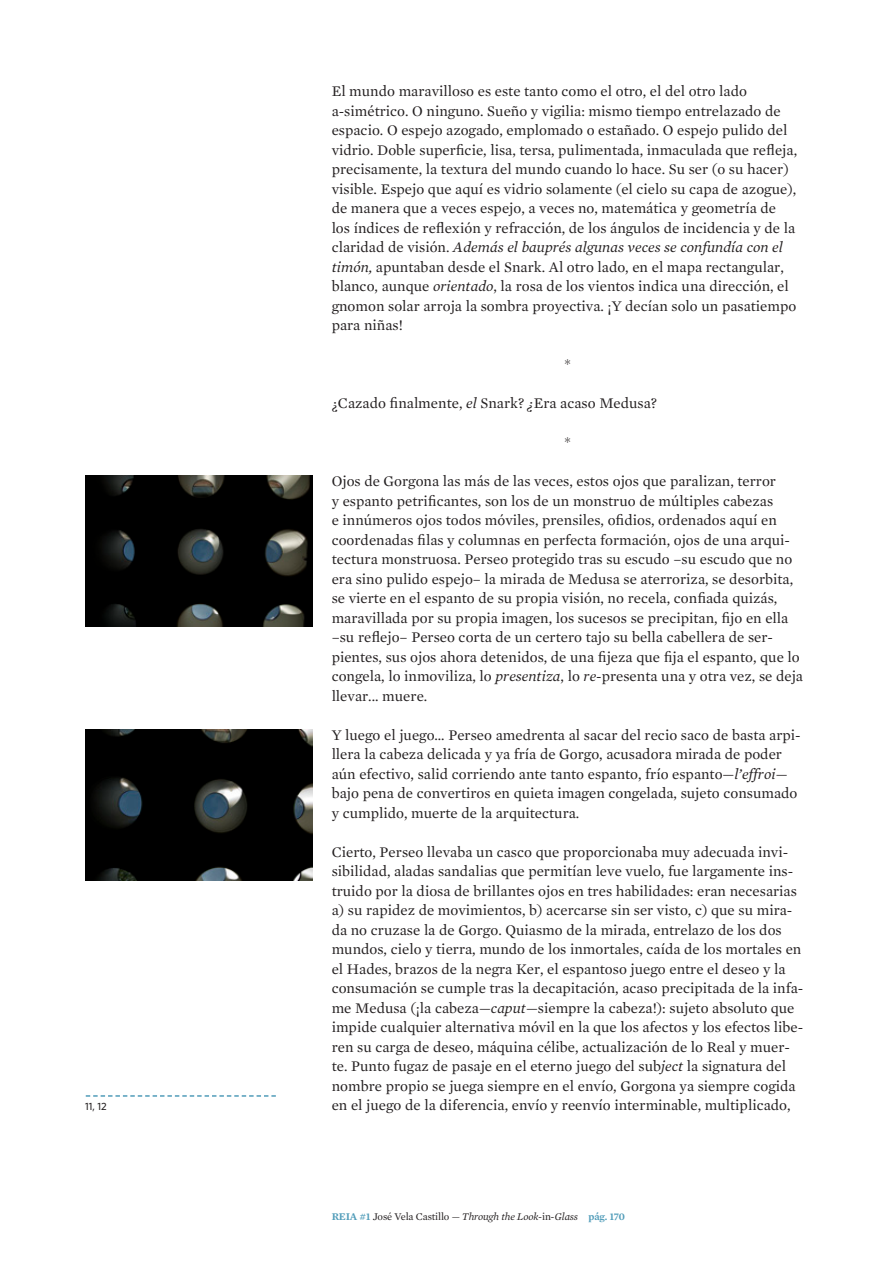
<style>
.page{position:relative;width:893px;height:1263px;background:#fff}
.page>*{position:absolute;margin:0;border:0;box-sizing:border-box;transform-origin:0 0}
.t1{font:15px/19.5px "Mercury Text G1";color:#231f20}
.t2{font:italic 10.5px "Mercury Text G1";letter-spacing:-.015em;color:#231f20}
.t3{font:500 10.5px "Whitney";color:#231f20}
.s1{font-style:italic}
.s2{font-weight:600;font-style:normal;color:#509cb9}
.s3{font-style:normal}
</style>
<div class="page">
<img style="left:85px;top:475px;width:227px;height:151px">
<img style="left:85px;top:729px;width:227px;height:151px">
<svg style="left:86px;top:1095px;width:190px;height:2px"></svg>
<p class="t1" style="left:332px;top:81px;width:467px">El mundo maravilloso es este tanto como el otro, el del otro lado a-simétrico. O ninguno. Sueño y vigilia: mismo tiempo entrelazado de espacio. O espejo azogado, emplomado o estañado. O espejo pulido del vidrio. Doble superficie, lisa, tersa, pulimentada, inmaculada que refleja, precisamente, la textura del mundo cuando lo hace. Su ser (o su hacer) visible. Espejo que aquí es vidrio solamente (el cielo su capa de azogue), de manera que a veces espejo, a veces no, matemática y geometría de los índices de reflexión y refracción, de los ángulos de incidencia y de la claridad de visión. <span class="s1">Además el bauprés algunas veces se confundía con el timón,</span> apuntaban desde el Snark. Al otro lado, en el mapa rectangular, blanco, aunque <span class="s1">orientado</span>, la rosa de los vientos indica una dirección, el gnomon solar arroja la sombra proyectiva. ¡Y decían solo un pasatiempo para niñas!</p>
<p class="t1" style="left:564px;top:354px;width:8px">*</p>
<p class="t1" style="left:332px;top:393px;width:327px">¿Cazado finalmente, <span class="s1">el</span> Snark? <span class="s1">¿</span>Era acaso Medusa?</p>
<p class="t1" style="left:564px;top:432px;width:8px">*</p>
<p class="t1" style="left:332px;top:471px;width:473px">Ojos de Gorgona las más de las veces, estos ojos que paralizan, terror<br>y espanto petrificantes, son los de un monstruo de múltiples cabezas<br>e innúmeros ojos todos móviles, prensiles, ofidios, ordenados aquí en coordenadas filas y columnas en perfecta formación, ojos de una arqui&shy;tectura monstruosa. Perseo protegido tras su escudo –su escudo que no era sino pulido espejo– la mirada de Medusa se aterroriza, se desorbita, se vierte en el espanto de su propia visión, no recela, confiada quizás, maravillada por su propia imagen, los sucesos se precipitan, fijo en ella –su reflejo– Perseo corta de un certero tajo su bella cabellera de ser&shy;pientes, sus ojos ahora detenidos, de una fijeza que fija el espanto, que lo congela, lo inmoviliza, lo <span class="s1">presentiza</span>, lo <span class="s1">re</span>-presenta una y otra vez, se deja llevar... muere.</p>
<p class="t1" style="left:332px;top:725px;width:470px">Y luego el juego… Perseo amedrenta al sacar del recio saco de basta arpi&shy;llera la cabeza delicada y ya fría de Gorgo, acusadora mirada de poder aún efectivo, salid corriendo ante tanto espanto, frío espanto—<span class="s1">l’effroi</span>— bajo pena de convertiros en quieta imagen congelada, sujeto consumado y cumplido, muerte de la arquitectura.</p>
<p class="t1" style="left:332px;top:842px;width:473px">Cierto, Perseo llevaba un casco que proporcionaba muy adecuada invi&shy;sibilidad, aladas sandalias que permitían leve vuelo, fue largamente ins&shy;truido por la diosa de brillantes ojos en tres habilidades: eran necesarias a) su rapidez de movimientos, b) acercarse sin ser visto, c) que su mira&shy;da no cruzase la de Gorgo. Quiasmo de la mirada, entrelazo de los dos mundos, cielo y tierra, mundo de los inmortales, caída de los mortales en el Hades, brazos de la negra Ker, el espantoso juego entre el deseo y la consumación se cumple tras la decapitación, acaso precipitada de la infa&shy;me Medusa (¡la cabeza—<span class="s1">caput</span>—siempre la cabeza!): sujeto absoluto que impide cualquier alternativa móvil en la que los afectos y los efectos libe&shy;ren su carga de deseo, máquina célibe, actualización de lo Real y muer&shy;te. Punto fugaz de pasaje en el eterno juego del sub<span class="s1">ject</span> la signatura del nombre propio se juega siempre en el envío, Gorgona ya siempre cogida</p>
<p class="t3" style="left:85px;top:1099px;width:23px">11, 12</p>
<p class="t1" style="left:332px;top:1095px;width:460px">en el juego de la diferencia, envío y reenvío interminable, multiplicado,</p>
<p class="t2" style="left:332px;top:1210px;width:295px"><span class="s2">REIA #1</span> <span class="s3">José Vela Castillo —</span> Through the Look-<span class="s3">in</span>-Glass <span class="s2">pág. 170</span></p>
</div>
